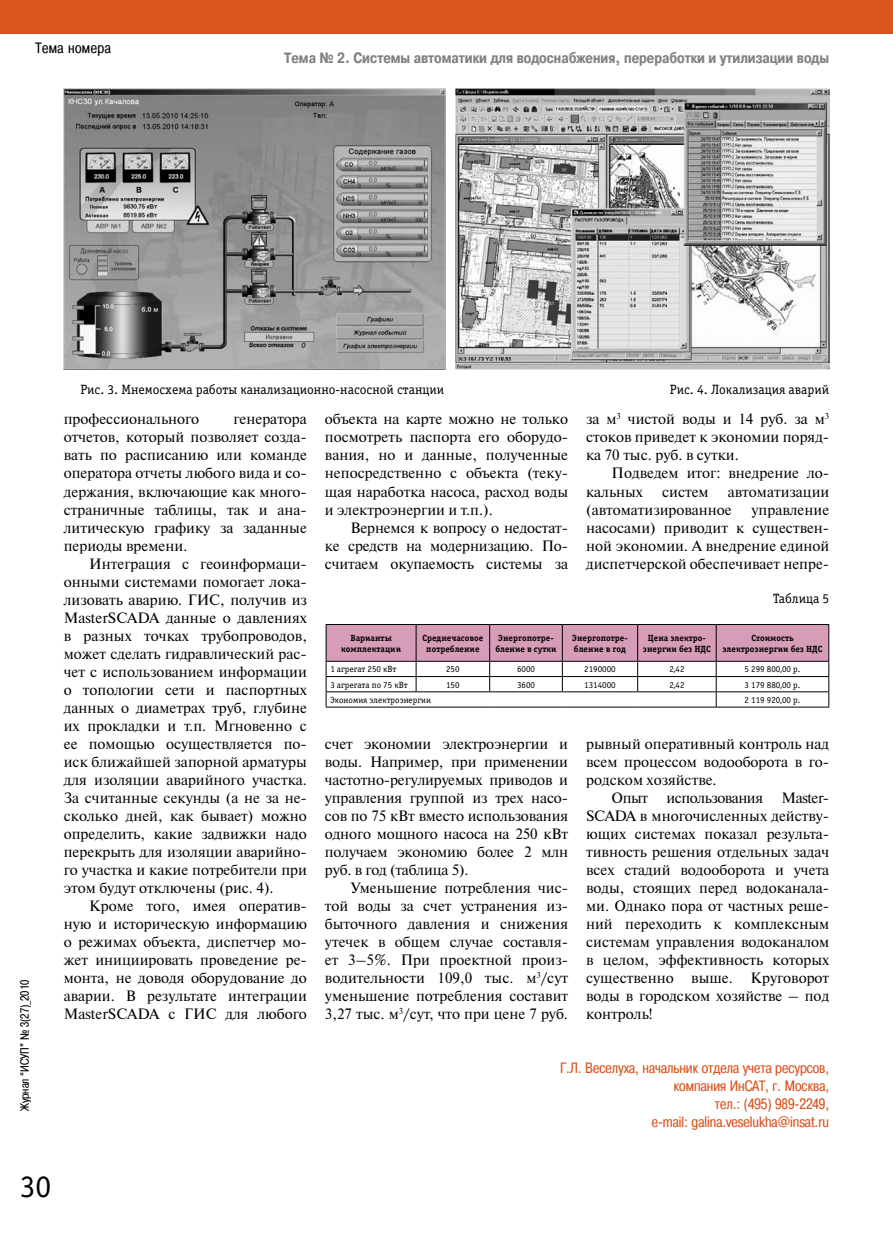
<style>
.page{position:relative;width:893px;height:1234px;background:#fff}
.page>*{position:absolute;margin:0;border:0;box-sizing:border-box;transform-origin:0 0}
.t1{font:31.5px "Officina Serif C";color:#000}
.t2{font:15px/18px "Newton C";color:#000;text-align:justify}
.t3{font:15px/18px "Pragmatica Cond C";color:#d9541e;text-align:right}
.t4{font:700 15px "Pragmatica Cond C";color:#808285}
.t5{font:15px "Pragmatica Cond C";letter-spacing:.03em;color:#000}
.t6{font:13.5px "Officina Serif C";color:#000}
.t7{font:12px "Pragmatica Cond C";color:#000}
.t8{font:700 9px/10.8px "Officina Serif C";color:#000;text-align:center}
.t9{font:9px "Officina Serif C";color:#000}
</style>
<div class="page">
<div style="left:0;top:0;width:893px;height:34px;background:#d9541e"></div>
<img style="left:64px;top:88px;width:381px;height:281px">
<img style="left:455px;top:88px;width:374px;height:281px">
<svg style="left:326px;top:625px;width:503px;height:81px"></svg>
<hr style="left:326px;top:706px;width:90px;height:1px;background:#000">
<hr style="left:416px;top:706px;width:74px;height:1px;background:#000">
<hr style="left:490px;top:706px;width:72px;height:1px;background:#000">
<hr style="left:562px;top:706px;width:76px;height:1px;background:#000">
<hr style="left:638px;top:706px;width:78px;height:1px;background:#000">
<hr style="left:716px;top:706px;width:113px;height:1px;background:#000">
<hr style="left:326px;top:624px;width:90px;height:1px;background:#000">
<hr style="left:326px;top:624px;width:1px;height:36px;background:#000">
<hr style="left:416px;top:624px;width:74px;height:1px;background:#000">
<hr style="left:490px;top:624px;width:72px;height:1px;background:#000">
<hr style="left:562px;top:624px;width:76px;height:1px;background:#000">
<hr style="left:638px;top:624px;width:78px;height:1px;background:#000">
<hr style="left:716px;top:624px;width:113px;height:1px;background:#000">
<hr style="left:828px;top:624px;width:1px;height:36px;background:#000">
<hr style="left:326px;top:660px;width:90px;height:1px;background:#000">
<hr style="left:416px;top:660px;width:74px;height:1px;background:#000">
<hr style="left:490px;top:660px;width:72px;height:1px;background:#000">
<hr style="left:562px;top:660px;width:76px;height:1px;background:#000">
<hr style="left:638px;top:660px;width:78px;height:1px;background:#000">
<hr style="left:716px;top:660px;width:113px;height:1px;background:#000">
<p class="t5" style="left:35px;top:39px;width:77px">Тема номера</p>
<p class="t4" style="left:284px;top:50px;width:546px">Тема № 2. Системы автоматики для водоснабжения, переработки и утилизации воды</p>
<p class="t7" style="left:18px;top:1110px;width:133px;rotate:-90deg">Журнал “ИСУП” № 3(27)_2010</p>
<p class="t6" style="left:80px;top:381px;width:365px">Рис. 3. Мнемосхема работы канализационно-насосной станции</p>
<p class="t6" style="left:670px;top:381px;width:161px">Рис. 4. Локализация аварий</p>
<p class="t2" style="left:64px;top:410px;width:137px">профессионального</p>
<p class="t2" style="left:64px;top:410px;width:245px;text-indent:170px">генератора отчетов, который позволяет созда&shy;вать по расписанию или команде оператора отчеты любого вида и со&shy;держания, включающие как много&shy;страничные таблицы, так и ана&shy;литическую графику за заданные периоды времени.</p>
<p class="t2" style="left:64px;top:554px;width:245px;text-indent:26px">Интеграция с геоинформаци&shy;онными системами помогает лока&shy;лизовать аварию. ГИС, получив из MasterSCADA данные о давлениях в разных точках трубопроводов, может сделать гидравлический рас&shy;чет с использованием информации о топологии сети и паспортных данных о диаметрах труб, глубине их прокладки и т.п. Мгновенно с ее помощью осуществляется по&shy;иск ближайшей запорной арматуры для изоляции аварийного участка.<br>За считанные секунды (а не за не&shy;сколько дней, как бывает) можно определить, какие задвижки надо перекрыть для изоляции аварийно&shy;го участка и какие потребители при этом будут отключены (рис. 4).</p>
<p class="t2" style="left:64px;top:896px;width:245px;text-indent:26px">Кроме того, имея оператив&shy;ную и историческую информацию о режимах объекта, диспетчер мо&shy;жет инициировать проведение ре&shy;монта, не доводя оборудование до аварии. В результате интеграции MasterSCADA с ГИС для любого</p>
<p class="t2" style="left:325px;top:410px;width:245px">объекта на карте можно не только посмотреть паспорта его оборудо&shy;вания, но и данные, полученные непосредственно с объекта (теку&shy;щая наработка насоса, расход воды и электроэнергии и т.п.).</p>
<p class="t2" style="left:325px;top:518px;width:245px;text-indent:26px">Вернемся к вопросу о недостат&shy;ке средств на модернизацию. По&shy;считаем окупаемость системы за</p>
<p class="t2" style="left:586px;top:410px;width:245px">за м<sup>3</sup> чистой воды и 14 руб. за м<sup>3 </sup>стоков приведет к экономии поряд&shy;ка 70 тыс. руб. в сутки.</p>
<p class="t2" style="left:586px;top:464px;width:245px;text-indent:26px">Подведем итог: внедрение ло&shy;кальных</p>
<p class="t2" style="left:586px;top:482px;width:245px;text-indent:142px">автоматизации (автоматизированное</p>
<p class="t2" style="left:662px;top:482px;width:48px">систем</p>
<p class="t2" style="left:586px;top:500px;width:245px;text-indent:165px">управление насосами) приводит к существен&shy;ной экономии. А внедрение единой диспетчерской обеспечивает непре-</p>
<p class="t6" style="left:773px;top:591px;width:57px">Таблица 5</p>
<p class="t8" style="left:341px;top:632px;width:62px">Варианты комплектации</p>
<p class="t8" style="left:422px;top:632px;width:63px">Среднечасовое потребление</p>
<p class="t8" style="left:495px;top:632px;width:63px">Энергопотре&shy;бление в сутки</p>
<p class="t8" style="left:572px;top:632px;width:57px;text-align:left">Энергопотре&shy;бление в год</p>
<p class="t8" style="left:643px;top:632px;width:70px">Цена электро&shy;энергии без НДС</p>
<p class="t8" style="left:722px;top:632px;width:102px">Стоимость электроэнергии без НДС</p>
<p class="t9" style="left:330px;top:664px;width:68px">1 агрегат 250 кВт</p>
<p class="t9" style="left:446px;top:664px;width:15px">250</p>
<p class="t9" style="left:517px;top:664px;width:19px">6000</p>
<p class="t9" style="left:584px;top:664px;width:33px">2190000</p>
<p class="t9" style="left:669px;top:664px;width:17px">2,42</p>
<p class="t9" style="left:745px;top:664px;width:57px">5 299 800,00 р.</p>
<p class="t9" style="left:330px;top:679px;width:79px">3 агрегата по 75 кВт</p>
<p class="t9" style="left:446px;top:679px;width:15px">150</p>
<p class="t9" style="left:517px;top:679px;width:19px">3600</p>
<p class="t9" style="left:584px;top:679px;width:33px">1314000</p>
<p class="t9" style="left:669px;top:679px;width:17px">2,42</p>
<p class="t9" style="left:745px;top:679px;width:57px">3 179 880,00 р.</p>
<p class="t9" style="left:330px;top:694px;width:102px">Экономия электроэнергии</p>
<p class="t9" style="left:745px;top:694px;width:57px">2 119 920,00 р.</p>
<p class="t2" style="left:325px;top:734px;width:245px">счет экономии электроэнергии и воды. Например, при применении частотно-регулируемых приводов и управления группой из трех насо&shy;сов по 75 кВт вместо использования одного мощного насоса на 250 кВт получаем экономию более 2 млн руб. в год (таблица 5).</p>
<p class="t2" style="left:325px;top:878px;width:245px;text-indent:26px">Уменьшение потребления чис&shy;той воды за счет устранения из&shy;быточного давления и снижения утечек в общем случае составля&shy;ет 3–5%. При проектной произ&shy;водительности 109,0 тыс. м<sup>3</sup>/сут уменьшение потребления составит 3,27 тыс. м<sup>3</sup>/сут, что при цене 7 руб.</p>
<p class="t2" style="left:586px;top:734px;width:245px">рывный оперативный контроль над всем процессом водооборота в го&shy;родском хозяйстве.</p>
<p class="t2" style="left:586px;top:788px;width:245px;text-indent:26px">Опыт использования Master-SCADA в многочисленных действу&shy;ющих системах показал результа&shy;тивность решения отдельных задач всех стадий водооборота и учета воды, стоящих перед водоканала&shy;ми. Однако пора от частных реше&shy;ний переходить к комплексным системам управления водоканалом в целом, эффективность которых существенно выше. Круговорот воды в городском хозяйстве – под контроль!</p>
<p class="t3" style="left:560px;top:1058px;width:271px">Г.Л. Веселуха, начальник отдела учета ресурсов, компания ИнСАТ, г. Москва,<br>тел.: (495) 989-2249,<br>e-mail: galina.veselukha@insat.ru</p>
<h1 class="t1" style="left:20px;top:1168px;width:33px">30</h1>
</div>
